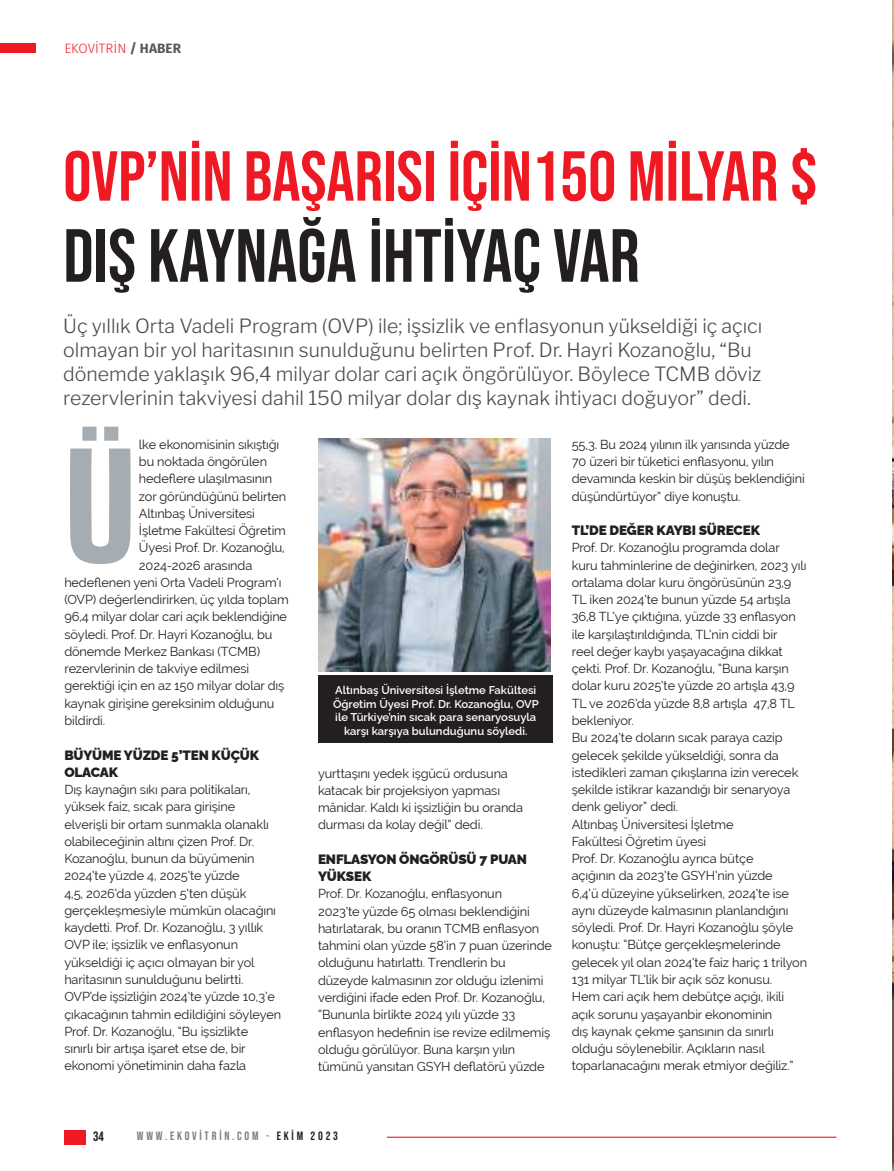
<style>
.page{position:relative;width:894px;height:1171px;background:#fff}
.page>*{position:absolute;margin:0;border:0;box-sizing:border-box;transform-origin:0 0}
.t1{font:100 142.5px "Big Shoulders Display";color:#a5adb2}
.t2{font:75px "Bebas Neue";color:#241f1f}
.t3{font:70.5px "Bebas Neue";color:#ef1923}
.t4{font:100 19.5px/24px "Libre Franklin";color:#4e4b4c}
.t5{font:900 13.5px/17.2px "Raleway";letter-spacing:-.01em;color:#241f1f}
.t6{font:300 13.5px "Fira Sans";color:#ef1923}
.t7{font:13.5px "Bebas Neue";color:#241f1f}
.t8{font:12.75px/17.2px "Raleway";letter-spacing:-.01em;color:#241f1f}
.t9{font:12px "Bebas Neue";letter-spacing:.23em;color:#7d7c7e}
.t10{font:600 11.25px/13.5px "Raleway";color:#fff;text-align:center}
.s1{font-weight:700;color:#5a5758}
.s2{color:#969698}
.s3{color:#241f1f}
</style>
<div class="page">
<div style="left:0;top:43px;width:36px;height:10px;background:#ef1923"></div>
<div style="left:64px;top:1129px;width:22px;height:15px;background:#ef1923"></div>
<hr style="left:387px;top:1136px;width:449px;height:1px;background:#ef1923">
<img style="left:318px;top:438px;width:232px;height:233px">
<div style="left:318px;top:675px;width:235px;height:67px;background:#241f1f"></div>
<img style="left:892px;top:1px;width:2px;height:1165px">
<p class="t6" style="left:64px;top:39px;width:118px">EKOVİTRİN <span class="s1">/ HABER</span></p>
<h3 class="t3" style="left:63px;top:136px;width:756px">OVP’NIN BAŞARISI IÇIN150 MİLYAR $</h3>
<h2 class="t2" style="left:63px;top:213px;width:578px">DIŞ KAYNAĞA IHTIYAÇ VAR</h2>
<p class="t4" style="left:63px;top:311px;width:700px">Üç yıllık Orta Vadeli Program (OVP) ile; işsizlik ve enflasyonun yükseldiği iç açıcı olmayan bir yol haritasının sunulduğunu belirten Prof. Dr. Hayri Kozanoğlu, “Bu dönemde yaklaşık 96,4 milyar dolar cari açık öngörülüyor. Böylece TCMB döviz rezervlerinin takviyesi dahil 150 milyar dolar dış kaynak ihtiyacı doğuyor” dedi.</p>
<h1 class="t1" style="left:66px;top:411px;width:71px">Ü</h1>
<p class="t8" style="left:139px;top:435px;width:142px">lke ekonomisinin sıkıştığı</p>
<p class="t8" style="left:139px;top:453px;width:130px">bu noktada öngörülen</p>
<p class="t8" style="left:139px;top:470px;width:135px">hedeflere ulaşılmasının</p>
<p class="t8" style="left:139px;top:487px;width:149px">zor göründüğünü belirten</p>
<p class="t8" style="left:139px;top:504px;width:118px">Altınbaş Üniversitesi</p>
<p class="t8" style="left:139px;top:522px;width:148px">İşletme Fakültesi Öğretim</p>
<p class="t8" style="left:139px;top:539px;width:147px">Üyesi Prof. Dr. Kozanoğlu,</p>
<p class="t8" style="left:139px;top:556px;width:115px">2024-2026 arasında</p>
<p class="t8" style="left:64px;top:573px;width:219px">hedeflenen yeni Orta Vadeli Program’ı</p>
<p class="t8" style="left:64px;top:591px;width:226px">(OVP) değerlendirirken, üç yılda toplam</p>
<p class="t8" style="left:64px;top:608px;width:224px">96,4 milyar dolar cari açık beklendiğine</p>
<p class="t8" style="left:64px;top:625px;width:210px">söyledi. Prof. Dr. Hayri Kozanoğlu, bu</p>
<p class="t8" style="left:64px;top:642px;width:197px">dönemde Merkez Bankası (TCMB)</p>
<p class="t8" style="left:64px;top:660px;width:186px">rezervlerinin de takviye edilmesi</p>
<p class="t8" style="left:64px;top:677px;width:222px">gerektiği için en az 150 milyar dolar dış</p>
<p class="t8" style="left:64px;top:694px;width:211px">kaynak girişine gereksinim olduğunu</p>
<p class="t8" style="left:64px;top:711px;width:42px">bildirdi.</p>
<p class="t5" style="left:64px;top:744px;width:196px">BÜYÜME YÜZDE 5’TEN KÜÇÜK<br>OLACAK</p>
<p class="t8" style="left:64px;top:780px;width:218px">Dış kaynağın sıkı para politikaları, yüksek faiz, sıcak para girişine elverişli bir ortam sunmakla olanaklı olabileceğinin altını çizen Prof. Dr.<br>Kozanoğlu, bunun da büyümenin 2024’te yüzde 4, 2025’te yüzde<br>4,5, 2026’da yüzden 5’ten düşük gerçekleşmesiyle mümkün olacağını kaydetti. Prof. Dr. Kozanoğlu, 3 yıllık OVP ile; işsizlik ve enflasyonun yükseldiği iç açıcı olmayan bir yol haritasının sunulduğunu belirtti.<br>OVP’de işsizliğin 2024’te yüzde 10,3’e çıkacağının tahmin edildiğini söyleyen Prof. Dr. Kozanoğlu, “Bu işsizlikte<br>sınırlı bir artışa işaret etse de, bir ekonomi yönetiminin daha fazla</p>
<p class="t8" style="left:572px;top:435px;width:234px">55,3. Bu 2024 yılının ilk yarısında yüzde 70 üzeri bir tüketici enflasyonu, yılın devamında keskin bir düşüş beklendiğini düşündürtüyor” diye konuştu.</p>
<p class="t5" style="left:572px;top:520px;width:190px">TL’DE DEĞER KAYBI SÜRECEK</p>
<p class="t8" style="left:572px;top:539px;width:237px">Prof. Dr. Kozanoğlu programda dolar kuru tahminlerine de değinirken, 2023 yılı ortalama dolar kuru öngörüsünün 23,9<br>TL iken 2024’te bunun yüzde 54 artışla 36,8 TL’ye çıktığına, yüzde 33 enflasyon ile karşılaştırıldığında, TL’nin ciddi bir<br>reel değer kaybı yaşayacağına dikkat çekti. Prof. Dr. Kozanoğlu, “Buna karşın dolar kuru 2025’te yüzde 20 artışla 43,9<br>TL ve 2026’da yüzde 8,8 artışla 47,8 TL bekleniyor.<br>Bu 2024’te doların sıcak paraya cazip gelecek şekilde yükseldiği, sonra da istedikleri zaman çıkışlarına izin verecek şekilde istikrar kazandığı bir senaryoya denk geliyor” dedi.<br>Altınbaş Üniversitesi İşletme<br>Fakültesi Öğretim üyesi<br>Prof. Dr. Kozanoğlu ayrıca bütçe<br>açığının da 2023’te GSYH’nin yüzde<br>6,4’ü düzeyine yükselirken, 2024’te ise aynı düzeyde kalmasının planlandığını söyledi. Prof. Dr. Hayri Kozanoğlu şöyle konuştu: “Bütçe gerçekleşmelerinde gelecek yıl olan 2024’te faiz hariç 1 trilyon 131 milyar TL’lik bir açık söz konusu.<br>Hem cari açık hem debütçe açığı, ikili açık sorunu yaşayanbir ekonominin<br>dış kaynak çekme şansının da sınırlı olduğu söylenebilir. Açıkların nasıl toparlanacağını merak etmiyor değiliz.”</p>
<p class="t10" style="left:333px;top:682px;width:207px">Altınbaş Üniversitesi İşletme Fakültesi Öğretim Üyesi Prof. Dr. Kozanoğlu, OVP ile Türkiye’nin sıcak para senaryosuyla karşı karşıya bulunduğunu söyledi.</p>
<p class="t8" style="left:318px;top:764px;width:206px">yurttaşını yedek işgücü ordusuna katacak bir projeksiyon yapması mânidar. Kaldı ki işsizliğin bu oranda durması da kolay değil” dedi.</p>
<p class="t5" style="left:318px;top:848px;width:210px">ENFLASYON ÖNGÖRÜSÜ 7 PUAN<br>YÜKSEK</p>
<p class="t8" style="left:318px;top:885px;width:235px">Prof. Dr. Kozanoğlu, enflasyonun<br>2023’te yüzde 65 olması beklendiğini hatırlatarak, bu oranın TCMB enflasyon tahmini olan yüzde 58’in 7 puan üzerinde olduğunu hatırlattı. Trendlerin bu düzeyde kalmasının zor olduğu izlenimi verdiğini ifade eden Prof. Dr. Kozanoğlu, “Bununla birlikte 2024 yılı yüzde 33 enflasyon hedefinin ise revize edilmemiş olduğu görülüyor. Buna karşın yılın tümünü yansıtan GSYH deflatörü yüzde</p>
<p class="t7" style="left:93px;top:1127px;width:12px">34</p>
<p class="t9" style="left:137px;top:1129px;width:203px">WWW.EKOVİTRİN.COM <span class="s2">-</span> <span class="s3">EKİM 2023</span></p>
</div>
